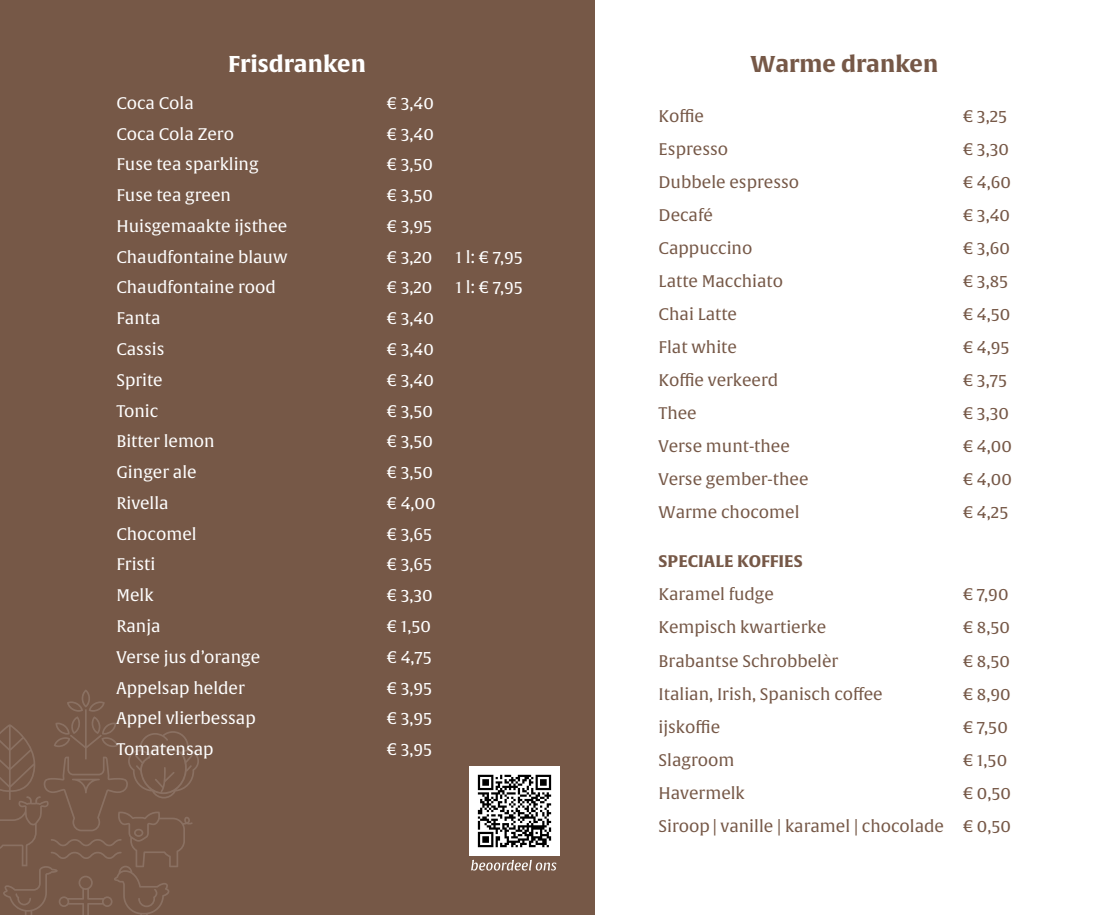
<style>
.page{position:relative;width:1093px;height:915px;background:#fff}
.page>*{position:absolute;margin:0;border:0;box-sizing:border-box;transform-origin:0 0}
.t1{font:700 22.5px "Alverata";color:#765847}
.t2{font:700 22.5px "Alverata";color:#fff}
.t3{font:16.5px "Alverata";color:#765847}
.t4{font:16.5px "Alverata";color:#fff}
.t5{font:700 16.5px "Alverata";color:#765847}
</style>
<div class="page">
<div style="left:0;top:0;width:595px;height:914px;background:#765847"></div>
<svg style="left:0;top:690px;width:199px;height:224px"></svg>
<svg style="left:471px;top:859px;width:85px;height:11px"></svg>
<img style="left:470px;top:766px;width:89px;height:89px">
<p class="t2" style="left:228px;top:50px;width:139px">Frisdranken</p>
<p class="t1" style="left:750px;top:50px;width:189px">Warme dranken</p>
<p class="t4" style="left:116px;top:93px;width:79px">Coca Cola</p>
<p class="t4" style="left:386px;top:93px;width:49px">€ 3,40</p>
<p class="t4" style="left:116px;top:124px;width:119px">Coca Cola Zero</p>
<p class="t4" style="left:386px;top:124px;width:49px">€ 3,40</p>
<p class="t4" style="left:116px;top:154px;width:144px">Fuse tea sparkling</p>
<p class="t4" style="left:386px;top:154px;width:48px">€ 3,50</p>
<p class="t4" style="left:116px;top:185px;width:116px">Fuse tea green</p>
<p class="t4" style="left:386px;top:185px;width:48px">€ 3,50</p>
<p class="t4" style="left:116px;top:216px;width:172px">Huisgemaakte ijsthee</p>
<p class="t4" style="left:386px;top:216px;width:47px">€ 3,95</p>
<p class="t4" style="left:116px;top:247px;width:173px">Chaudfontaine blauw</p>
<p class="t4" style="left:386px;top:247px;width:48px">€ 3,20</p>
<p class="t4" style="left:116px;top:277px;width:161px">Chaudfontaine rood</p>
<p class="t4" style="left:386px;top:277px;width:48px">€ 3,20</p>
<p class="t4" style="left:116px;top:308px;width:46px">Fanta</p>
<p class="t4" style="left:386px;top:308px;width:49px">€ 3,40</p>
<p class="t4" style="left:116px;top:339px;width:50px">Cassis</p>
<p class="t4" style="left:386px;top:339px;width:49px">€ 3,40</p>
<p class="t4" style="left:116px;top:370px;width:48px">Sprite</p>
<p class="t4" style="left:386px;top:370px;width:49px">€ 3,40</p>
<p class="t4" style="left:116px;top:400px;width:43px">Tonic</p>
<p class="t4" style="left:386px;top:400px;width:48px">€ 3,50</p>
<p class="t4" style="left:116px;top:431px;width:100px">Bitter lemon</p>
<p class="t4" style="left:386px;top:431px;width:48px">€ 3,50</p>
<p class="t4" style="left:116px;top:462px;width:82px">Ginger ale</p>
<p class="t4" style="left:386px;top:462px;width:48px">€ 3,50</p>
<p class="t4" style="left:116px;top:493px;width:54px">Rivella</p>
<p class="t4" style="left:386px;top:493px;width:51px">€ 4,00</p>
<p class="t4" style="left:116px;top:523px;width:82px">Chocomel</p>
<p class="t4" style="left:386px;top:523px;width:47px">€ 3,65</p>
<p class="t4" style="left:116px;top:554px;width:40px">Fristi</p>
<p class="t4" style="left:386px;top:554px;width:47px">€ 3,65</p>
<p class="t4" style="left:116px;top:585px;width:39px">Melk</p>
<p class="t4" style="left:386px;top:585px;width:48px">€ 3,30</p>
<p class="t4" style="left:116px;top:616px;width:46px">Ranja</p>
<p class="t4" style="left:386px;top:616px;width:46px">€ 1,50</p>
<p class="t4" style="left:116px;top:646px;width:145px">Verse jus d’orange</p>
<p class="t4" style="left:386px;top:646px;width:47px">€ 4,75</p>
<p class="t4" style="left:116px;top:677px;width:130px">Appelsap helder</p>
<p class="t4" style="left:386px;top:677px;width:47px">€ 3,95</p>
<p class="t4" style="left:116px;top:708px;width:141px">Appel vlierbessap</p>
<p class="t4" style="left:386px;top:708px;width:47px">€ 3,95</p>
<p class="t4" style="left:116px;top:739px;width:99px">Tomatensap</p>
<p class="t4" style="left:386px;top:739px;width:47px">€ 3,95</p>
<p class="t4" style="left:455px;top:247px;width:69px">1 l: € 7,95</p>
<p class="t4" style="left:455px;top:277px;width:69px">1 l: € 7,95</p>
<p class="t3" style="left:659px;top:106px;width:47px">Koffie</p>
<p class="t3" style="left:659px;top:139px;width:71px">Espresso</p>
<p class="t3" style="left:659px;top:172px;width:142px">Dubbele espresso</p>
<p class="t3" style="left:659px;top:205px;width:56px">Decafé</p>
<p class="t3" style="left:659px;top:238px;width:95px">Cappuccino</p>
<p class="t3" style="left:659px;top:271px;width:126px">Latte Macchiato</p>
<p class="t3" style="left:659px;top:304px;width:80px">Chai Latte</p>
<p class="t3" style="left:659px;top:337px;width:80px">Flat white</p>
<p class="t3" style="left:659px;top:370px;width:121px">Koffie verkeerd</p>
<p class="t3" style="left:659px;top:403px;width:40px">Thee</p>
<p class="t3" style="left:659px;top:436px;width:133px">Verse munt-thee</p>
<p class="t3" style="left:659px;top:469px;width:151px">Verse gember-thee</p>
<p class="t3" style="left:659px;top:502px;width:142px">Warme chocomel</p>
<p class="t5" style="left:659px;top:551px;width:146px">SPECIALE KOFFIES</p>
<p class="t3" style="left:659px;top:584px;width:117px">Karamel fudge</p>
<p class="t3" style="left:659px;top:617px;width:169px">Kempisch kwartierke</p>
<p class="t3" style="left:659px;top:650px;width:181px">Brabantse Schrobbelèr</p>
<p class="t3" style="left:659px;top:683px;width:226px">Italian, Irish, Spanisch coffee</p>
<p class="t3" style="left:659px;top:716px;width:63px">ijskoffie</p>
<p class="t3" style="left:659px;top:749px;width:77px">Slagroom</p>
<p class="t3" style="left:659px;top:782px;width:88px">Havermelk</p>
<p class="t3" style="left:659px;top:815px;width:287px">Siroop | vanille | karamel | chocolade</p>
<p class="t3" style="left:963px;top:106px;width:46px">€ 3,25</p>
<p class="t3" style="left:963px;top:139px;width:48px">€ 3,30</p>
<p class="t3" style="left:963px;top:172px;width:50px">€ 4,60</p>
<p class="t3" style="left:963px;top:205px;width:49px">€ 3,40</p>
<p class="t3" style="left:963px;top:238px;width:49px">€ 3,60</p>
<p class="t3" style="left:963px;top:271px;width:47px">€ 3,85</p>
<p class="t3" style="left:963px;top:304px;width:49px">€ 4,50</p>
<p class="t3" style="left:963px;top:337px;width:48px">€ 4,95</p>
<p class="t3" style="left:963px;top:370px;width:46px">€ 3,75</p>
<p class="t3" style="left:963px;top:403px;width:48px">€ 3,30</p>
<p class="t3" style="left:963px;top:436px;width:51px">€ 4,00</p>
<p class="t3" style="left:963px;top:469px;width:51px">€ 4,00</p>
<p class="t3" style="left:963px;top:502px;width:47px">€ 4,25</p>
<p class="t3" style="left:963px;top:584px;width:47px">€ 7,90</p>
<p class="t3" style="left:963px;top:617px;width:49px">€ 8,50</p>
<p class="t3" style="left:963px;top:650px;width:49px">€ 8,50</p>
<p class="t3" style="left:963px;top:683px;width:50px">€ 8,90</p>
<p class="t3" style="left:963px;top:716px;width:47px">€ 7,50</p>
<p class="t3" style="left:963px;top:749px;width:46px">€ 1,50</p>
<p class="t3" style="left:963px;top:782px;width:50px">€ 0,50</p>
<p class="t3" style="left:963px;top:815px;width:50px">€ 0,50</p>
</div>
